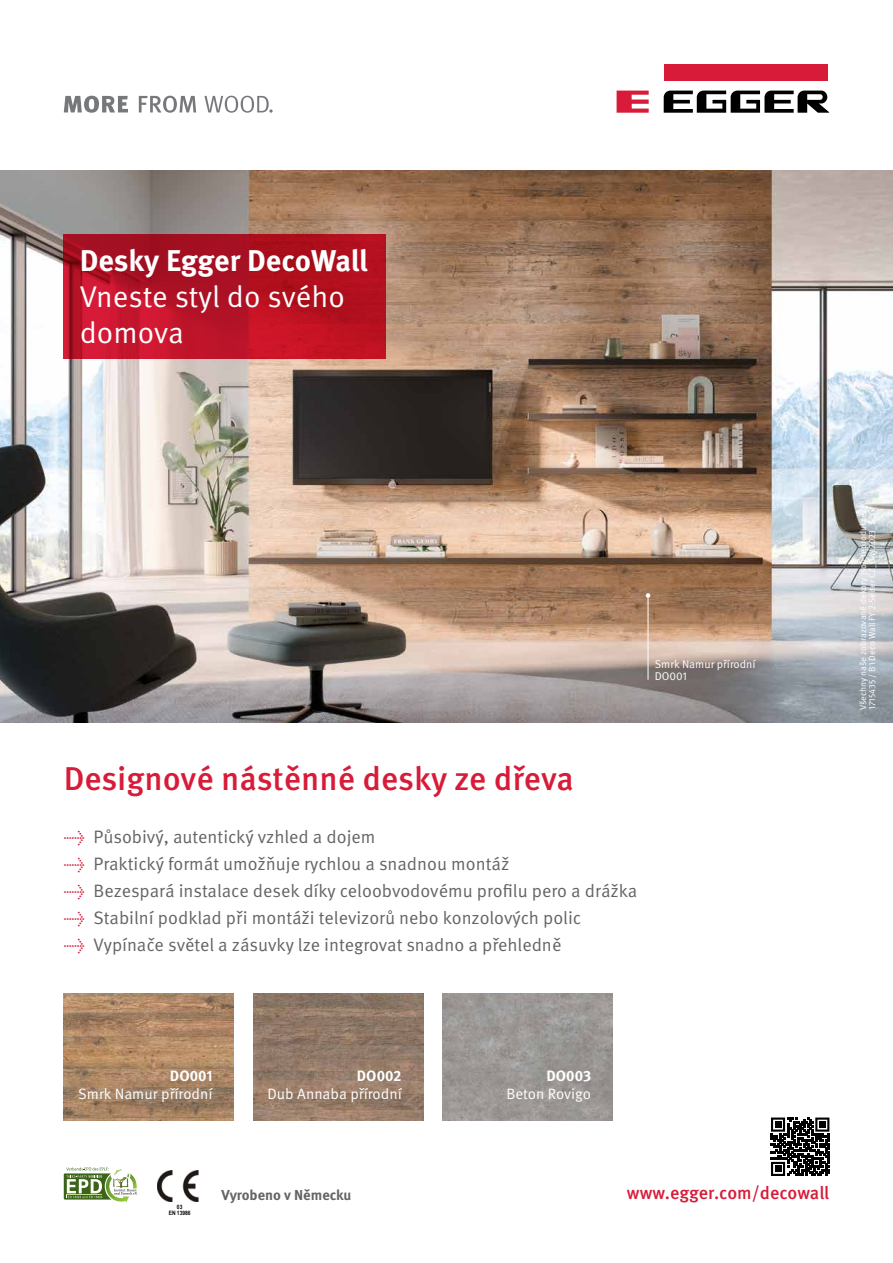
<style>
.page{position:relative;width:893px;height:1263px;background:#fff}
.page>*{position:absolute;margin:0;border:0;box-sizing:border-box;transform-origin:0 0}
.t1{font:500 33px "Meta Pro";color:#d71b38}
.t2{font:30px/36px "Meta Pro Norm";color:#fff}
.t3{font:700 30px "Meta Pro";letter-spacing:-.005em;color:#fff}
.t4{font:18px "Meta Pro";color:#636466}
.t5{font:500 18px "Meta Pro";letter-spacing:-.005em;color:#d71b38}
.t6{font:15px "Meta Pro";color:#fff}
.t7{font:700 15px "Meta Pro";color:#fff}
.t8{font:700 14.4px "Meta Pro";color:#636466}
.t9{font:11.25px/12px "Meta Pro";color:#fff}
.t10{font:9px/9px "Meta Pro";color:#fff}
.t11{font:700 6px/6px "Arial Narrow";color:#000;text-align:center}
.s1{color:#d71b38}
</style>
<div class="page">
<img style="left:0;top:170px;width:893px;height:553px">
<hr style="left:648px;top:595px;width:1px;height:85px;background:#fff">
<svg style="left:646px;top:593px;width:4px;height:5px"></svg>
<img style="left:64px;top:993px;width:170px;height:128px">
<img style="left:442px;top:993px;width:170px;height:128px">
<img style="left:253px;top:993px;width:170px;height:128px">
<svg style="left:64px;top:234px;width:322px;height:125px;background:#b61124"></svg>
<svg style="left:64px;top:1167px;width:74px;height:35px"></svg>
<img style="left:157px;top:1171px;width:41px;height:30px">
<svg style="left:771px;top:1117px;width:58px;height:59px"></svg>
<div style="left:664px;top:64px;width:163px;height:16px;background:#d71b38"></div>
<svg style="left:617px;top:91px;width:32px;height:22px"></svg>
<svg style="left:664px;top:91px;width:166px;height:22px"></svg>
<svg style="left:64px;top:96px;width:64px;height:17px"></svg>
<svg style="left:139px;top:96px;width:57px;height:17px"></svg>
<svg style="left:204px;top:96px;width:69px;height:17px"></svg>
<h2 class="t3" style="left:80px;top:241px;width:290px">Desky Egger DecoWall</h2>
<h2 class="t2" style="left:80px;top:276px;width:267px">Vneste styl do svého domova</h2>
<p class="t9" style="left:655px;top:658px;width:102px">Smrk Namur přírodní<br>DO001</p>
<h1 class="t1" style="left:64px;top:758px;width:512px">Designové nástěnné desky ze dřeva</h1>
<p class="t4" style="left:64px;top:825px;width:313px"><span class="s1">→</span> Působivý, autentický vzhled a dojem</p>
<p class="t4" style="left:64px;top:852px;width:447px"><span class="s1">→</span> Praktický formát umožňuje rychlou a snadnou montáž</p>
<p class="t4" style="left:64px;top:879px;width:575px"><span class="s1">→</span> Bezespará instalace desek díky celoobvodovému profilu pero a drážka</p>
<p class="t4" style="left:64px;top:906px;width:519px"><span class="s1">→</span> Stabilní podklad při montáži televizorů nebo konzolových polic</p>
<p class="t4" style="left:64px;top:933px;width:499px"><span class="s1">→</span> Vypínače světel a zásuvky lze integrovat snadno a přehledně</p>
<p class="t10" style="left:859px;top:710px;width:202px;rotate:-90deg">Všechny naše zobrazované dekory jsou reprodukce.<br>1715435 / B1 Deco Wall FY 2-Seiter CZ_04/2023_SCG</p>
<p class="t7" style="left:170px;top:1067px;width:44px">DO001</p>
<p class="t6" style="left:78px;top:1085px;width:136px">Smrk Namur přírodní</p>
<p class="t7" style="left:357px;top:1066px;width:46px">DO002</p>
<p class="t6" style="left:267px;top:1085px;width:136px">Dub Annaba přírodní</p>
<p class="t11" style="left:169px;top:1203px;width:23px">03<br>EN 13986</p>
<p class="t8" style="left:222px;top:1185px;width:131px">Vyrobeno v Německu</p>
<p class="t7" style="left:546px;top:1067px;width:46px">DO003</p>
<p class="t6" style="left:506px;top:1085px;width:86px">Beton Rovigo</p>
<p class="t5" style="left:627px;top:1182px;width:204px">www.egger.com/decowall</p>
</div>
